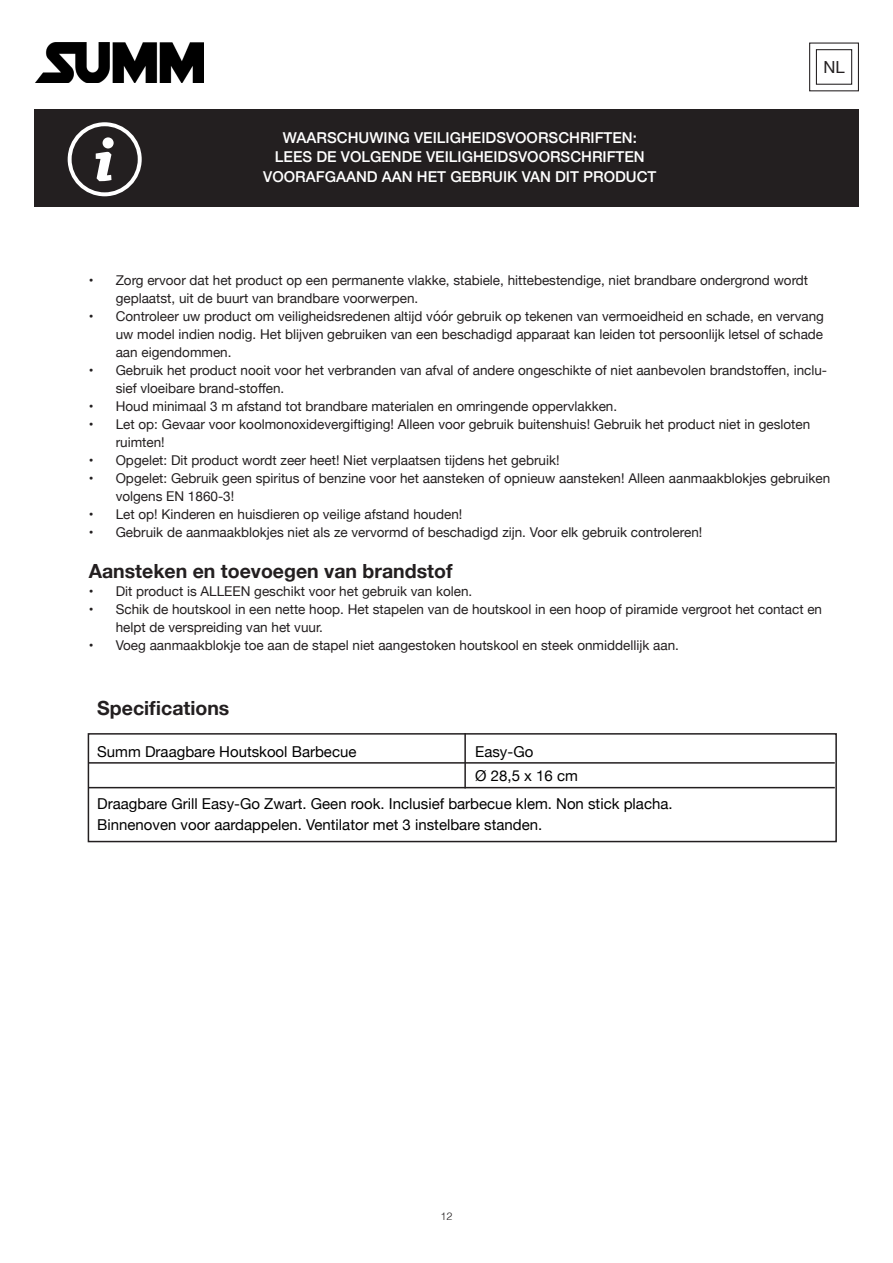
<style>
.page{position:relative;width:893px;height:1263px;background:#fff}
.page>*{position:absolute;margin:0;border:0;box-sizing:border-box;transform-origin:0 0}
.t1{font:700 19.5px "Helvetica Neue";color:#231f20}
.t2{font:16.65px "Helvetica Neue";color:#231f20}
.t3{font:15px "Helvetica Neue";color:#000}
.t4{font:500 15px/19.5px "Helvetica Neue";color:#fff;text-align:center}
.t5{font:13.5px/18px "Helvetica Neue";color:#231f20}
.t6{font:300 10.65px "Helvetica";color:#231f20}
</style>
<div class="page">
<div style="left:34px;top:110px;width:825px;height:97px;background:#231f20"></div>
<svg style="left:68px;top:122px;width:74px;height:74px"></svg>
<div style="left:809px;top:43px;width:50px;height:48px;border:1px solid #231f20"></div>
<div style="left:816px;top:49px;width:36px;height:36px;border:1px solid #231f20"></div>
<img style="left:35px;top:43px;width:169px;height:40px">
<div style="left:88px;top:733px;width:749px;height:109px;border:2px solid #231f20"></div>
<hr style="left:89px;top:762px;width:746px;height:2px;background:#231f20">
<hr style="left:89px;top:787px;width:746px;height:1px;background:#231f20">
<hr style="left:464px;top:733px;width:2px;height:55px;background:#231f20">
<p class="t4" style="left:263px;top:126px;width:395px">WAARSCHUWING VEILIGHEIDSVOORSCHRIFTEN:<br>LEES DE VOLGENDE VEILIGHEIDSVOORSCHRIFTEN<br>VOORAFGAAND AAN HET GEBRUIK VAN DIT PRODUCT</p>
<p class="t2" style="left:823px;top:56px;width:23px">NL</p>
<p class="t5" style="left:116px;top:272px;width:694px;text-indent:-27px">• Zorg ervoor dat het product op een permanente vlakke, stabiele, hittebestendige, niet brandbare ondergrond wordt geplaatst, uit de buurt van brandbare voorwerpen.</p>
<p class="t5" style="left:116px;top:308px;width:710px;text-align:justify;text-indent:-27px">• Controleer uw product om veiligheidsredenen altijd vóór gebruik op tekenen van vermoeidheid en schade, en vervang uw model indien nodig. Het blijven gebruiken van een beschadigd apparaat kan leiden tot persoonlijk letsel of schade aan eigendommen.</p>
<p class="t5" style="left:116px;top:362px;width:713px;text-indent:-27px">• Gebruik het product nooit voor het verbranden van afval of andere ongeschikte of niet aanbevolen brandstoffen, inclu&shy;sief vloeibare brand-stoffen.</p>
<p class="t5" style="left:89px;top:398px;width:530px">• Houd minimaal 3 m afstand tot brandbare materialen en omringende oppervlakken.</p>
<p class="t5" style="left:116px;top:416px;width:696px;text-indent:-27px">• Let op: Gevaar voor koolmonoxidevergiftiging! Alleen voor gebruik buitenshuis! Gebruik het product niet in gesloten ruimten!</p>
<p class="t5" style="left:89px;top:452px;width:472px">• Opgelet: Dit product wordt zeer heet! Niet verplaatsen tijdens het gebruik!</p>
<p class="t5" style="left:116px;top:470px;width:716px;text-indent:-27px">• Opgelet: Gebruik geen spiritus of benzine voor het aansteken of opnieuw aansteken! Alleen aanmaakblokjes gebruiken volgens EN 1860-3!</p>
<p class="t5" style="left:89px;top:506px;width:375px">• Let op! Kinderen en huisdieren op veilige afstand houden!</p>
<p class="t5" style="left:89px;top:524px;width:615px">• Gebruik de aanmaakblokjes niet als ze vervormd of beschadigd zijn. Voor elk gebruik controleren!</p>
<p class="t1" style="left:89px;top:556px;width:365px">Aansteken en toevoegen van brandstof</p>
<p class="t5" style="left:89px;top:583px;width:385px">• Dit product is ALLEEN geschikt voor het gebruik van kolen.</p>
<p class="t5" style="left:116px;top:601px;width:708px;text-indent:-27px">• Schik de houtskool in een nette hoop. Het stapelen van de houtskool in een hoop of piramide vergroot het contact en helpt de verspreiding van het vuur.</p>
<p class="t5" style="left:89px;top:637px;width:592px">• Voeg aanmaakblokje toe aan de stapel niet aangestoken houtskool en steek onmiddellijk aan.</p>
<p class="t1" style="left:97px;top:692px;width:134px">Specifications</p>
<p class="t3" style="left:97px;top:741px;width:261px">Summ Draagbare Houtskool Barbecue</p>
<p class="t3" style="left:475px;top:741px;width:60px">Easy-Go</p>
<p class="t3" style="left:475px;top:765px;width:104px">Ø 28,5 x 16 cm</p>
<p class="t3" style="left:97px;top:793px;width:577px">Draagbare Grill Easy-Go Zwart. Geen rook. Inclusief barbecue klem. Non stick placha.</p>
<p class="t3" style="left:97px;top:814px;width:447px">Binnenoven voor aardappelen. Ventilator met 3 instelbare standen.</p>
<p class="t6" style="left:441px;top:1207px;width:13px">12</p>
</div>
